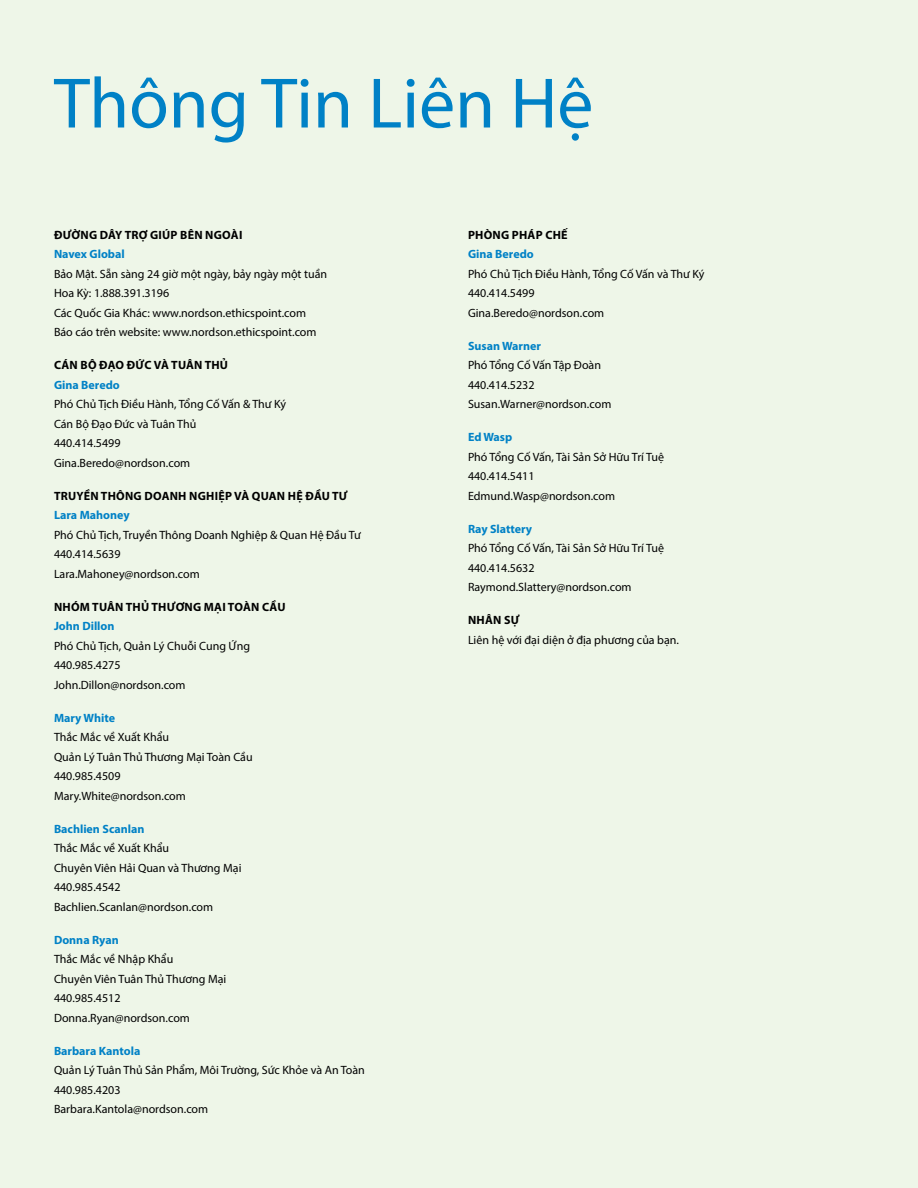
<style>
.page{position:relative;width:918px;height:1188px;background:#eef6e8}
.page>*{position:absolute;margin:0;border:0;box-sizing:border-box;transform-origin:0 0}
.t1{font:72px "Myriad Pro";color:#0081c6}
.t2{font:12px/19.5px "Myriad Pro";color:#000}
.t3{font:700 12px "Myriad Pro";color:#0081c6}
.t4{font:700 12px "Myriad Pro";letter-spacing:.02em;color:#000}
</style>
<div class="page">
<h1 class="t1" style="left:54px;top:59px;width:541px">Thông Tin Liên Hệ</h1>
<p class="t4" style="left:54px;top:227px;width:190px">ĐƯỜNG DÂY TRỢ GIÚP BÊN NGOÀI</p>
<p class="t3" style="left:54px;top:246px;width:72px">Navex Global</p>
<p class="t2" style="left:54px;top:264px;width:275px">Bảo Mật. Sẵn sàng 24 giờ một ngày, bảy ngày một tuần Hoa Kỳ: 1.888.391.3196<br>Các Quốc Gia Khác: www.nordson.ethicspoint.com Báo cáo trên website: www.nordson.ethicspoint.com</p>
<p class="t4" style="left:54px;top:357px;width:176px">CÁN BỘ ĐẠO ĐỨC VÀ TUÂN THỦ</p>
<p class="t3" style="left:54px;top:377px;width:67px">Gina Beredo</p>
<p class="t2" style="left:54px;top:394px;width:234px">Phó Chủ Tịch Điều Hành, Tổng Cố Vấn &amp; Thư Ký<br>Cán Bộ Đạo Đức và Tuân Thủ<br>440.414.5499<br>Gina.Beredo@nordson.com</p>
<p class="t4" style="left:54px;top:488px;width:295px">TRUYỀN THÔNG DOANH NGHIỆP VÀ QUAN HỆ ĐẦU TƯ</p>
<p class="t3" style="left:54px;top:507px;width:77px">Lara Mahoney</p>
<p class="t2" style="left:54px;top:525px;width:308px">Phó Chủ Tịch, Truyền Thông Doanh Nghiệp &amp; Quan Hệ Đầu Tư<br>440.414.5639<br>Lara.Mahoney@nordson.com</p>
<p class="t4" style="left:54px;top:599px;width:233px">NHÓM TUÂN THỦ THƯƠNG MẠI TOÀN CẦU</p>
<p class="t3" style="left:54px;top:618px;width:62px">John Dillon</p>
<p class="t2" style="left:54px;top:636px;width:198px">Phó Chủ Tịch, Quản Lý Chuỗi Cung Ứng<br>440.985.4275<br>John.Dillon@nordson.com</p>
<p class="t3" style="left:54px;top:710px;width:63px">Mary White</p>
<p class="t2" style="left:54px;top:727px;width:200px">Thắc Mắc về Xuất Khẩu<br>Quản Lý Tuân Thủ Thương Mại Toàn Cầu<br>440.985.4509<br>Mary.White@nordson.com</p>
<p class="t3" style="left:54px;top:821px;width:92px">Bachlien Scanlan</p>
<p class="t2" style="left:54px;top:838px;width:189px">Thắc Mắc về Xuất Khẩu<br>Chuyên Viên Hải Quan và Thương Mại<br>440.985.4542<br>Bachlien.Scanlan@nordson.com</p>
<p class="t3" style="left:54px;top:932px;width:66px">Donna Ryan</p>
<p class="t2" style="left:54px;top:949px;width:174px">Thắc Mắc về Nhập Khẩu<br>Chuyên Viên Tuân Thủ Thương Mại<br>440.985.4512<br>Donna.Ryan@nordson.com</p>
<p class="t3" style="left:54px;top:1043px;width:88px">Barbara Kantola</p>
<p class="t2" style="left:54px;top:1060px;width:312px">Quản Lý Tuân Thủ Sản Phẩm, Môi Trường, Sức Khỏe và An Toàn<br>440.985.4203<br>Barbara.Kantola@nordson.com</p>
<p class="t4" style="left:468px;top:227px;width:101px">PHÒNG PHÁP CHẾ</p>
<p class="t3" style="left:468px;top:246px;width:67px">Gina Beredo</p>
<p class="t2" style="left:468px;top:264px;width:238px">Phó Chủ Tịch Điều Hành, Tổng Cố Vấn và Thư Ký<br>440.414.5499<br>Gina.Beredo@nordson.com</p>
<p class="t3" style="left:468px;top:338px;width:75px">Susan Warner</p>
<p class="t2" style="left:468px;top:355px;width:145px">Phó Tổng Cố Vấn Tập Đoàn<br>440.414.5232<br>Susan.Warner@nordson.com</p>
<p class="t3" style="left:468px;top:429px;width:46px">Ed Wasp</p>
<p class="t2" style="left:468px;top:447px;width:198px">Phó Tổng Cố Vấn, Tài Sản Sở Hữu Trí Tuệ<br>440.414.5411<br>Edmund.Wasp@nordson.com</p>
<p class="t3" style="left:468px;top:521px;width:66px">Ray Slattery</p>
<p class="t2" style="left:468px;top:538px;width:198px">Phó Tổng Cố Vấn, Tài Sản Sở Hữu Trí Tuệ<br>440.414.5632<br>Raymond.Slattery@nordson.com</p>
<p class="t4" style="left:468px;top:612px;width:53px">NHÂN SỰ</p>
<p class="t2" style="left:468px;top:630px;width:213px">Liên hệ với đại diện ở địa phương của bạn.</p>
</div>
